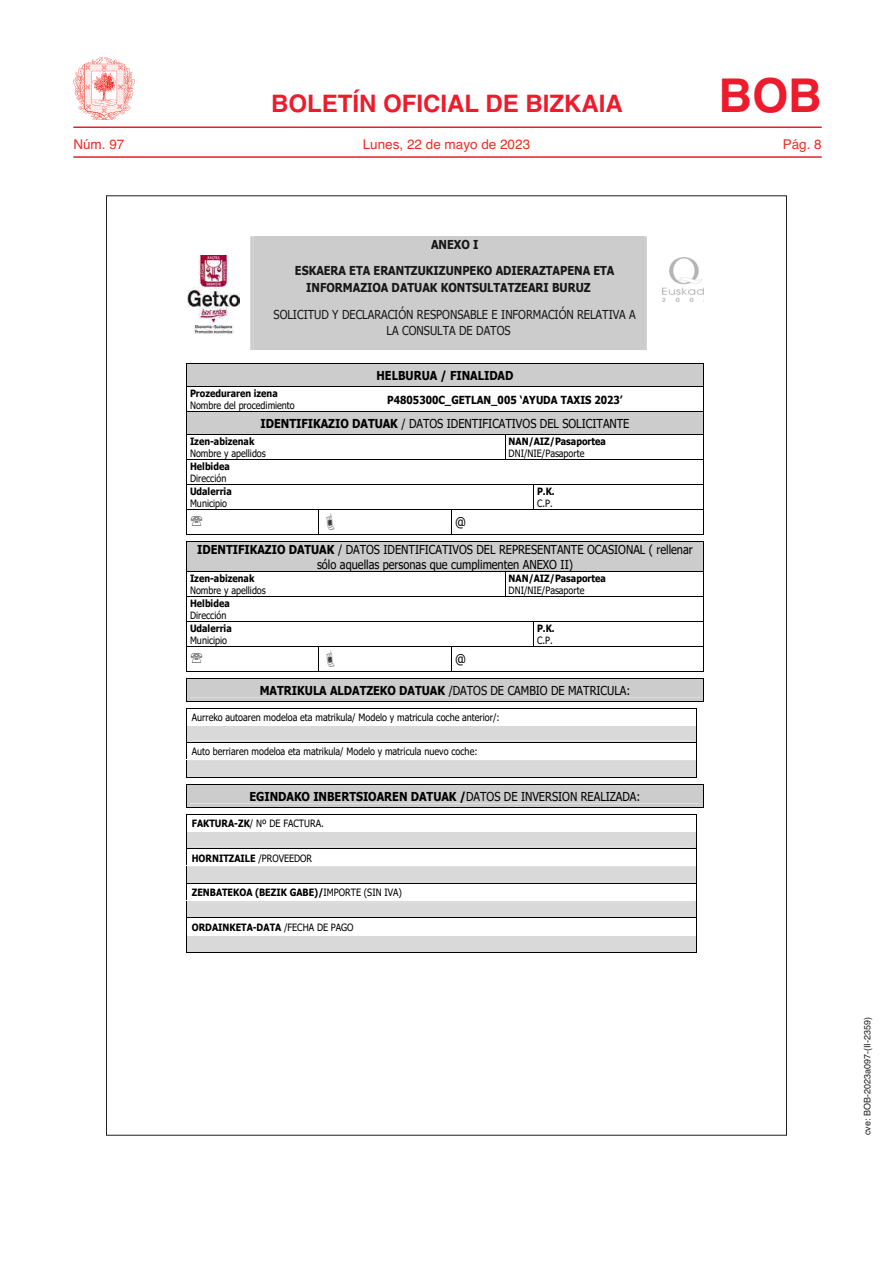
<style>
.page{position:relative;width:893px;height:1263px;background:#fff}
.page>*{position:absolute;margin:0;border:0;box-sizing:border-box;transform-origin:0 0}
.t1{font:700 46.5px "Helvetica";color:#ee1b2c}
.t2{font:700 24px "Helvetica";color:#ee1b2c}
.t3{font:13.5px "Helvetica";color:#ee2e22}
.t4{font:13.35px "Tahoma";color:#000;scale:.89 1}
.t5{font:12.3px/14.9px "Tahoma";letter-spacing:-.005em;color:#000;text-align:center;scale:.89 1}
.t6{font:700 12.3px/26.8px "Tahoma";color:#181717;text-align:center;scale:.89 1}
.t7{font:700 12.3px "Tahoma";color:#000;scale:.89 1}
.t8{font:12.3px/16.6px "Tahoma";color:#181717;scale:.89 1}
.t9{font:700 11.1px "Tahoma";color:#000;scale:.89 1}
.t10{font:10.05px "Tahoma";color:#000;scale:.89 1}
.t11{font:700 10.05px "Tahoma";color:#000;scale:.89 1}
.t12{font:9px "Helvetica";color:#231f20}
.s1{font-weight:700}
.s2{font-weight:400}
</style>
<div class="page">
<hr style="left:73px;top:126px;width:749px;height:2px;background:#ee1b2c">
<hr style="left:73px;top:156px;width:749px;height:2px;background:#ee1b2c">
<img style="left:74px;top:58px;width:61px;height:61px">
<hr style="left:643px;top:236px;width:4px;height:114px;background:#ccc">
<hr style="left:250px;top:236px;width:4px;height:114px;background:#d6d6d6">
<div style="left:254px;top:236px;width:389px;height:27px;background:#ccc"></div>
<div style="left:254px;top:263px;width:389px;height:17px;background:#ccc"></div>
<div style="left:254px;top:280px;width:389px;height:27px;background:#ccc"></div>
<div style="left:254px;top:307px;width:389px;height:16px;background:#ccc"></div>
<div style="left:254px;top:323px;width:389px;height:27px;background:#ccc"></div>
<img style="left:663px;top:257px;width:40px;height:45px">
<hr style="left:700px;top:542px;width:3px;height:29px;background:#ccc">
<div style="left:190px;top:542px;width:510px;height:15px;background:#ccc"></div>
<div style="left:190px;top:557px;width:510px;height:14px;background:#ccc"></div>
<hr style="left:187px;top:541px;width:516px;height:1px;background:#000">
<hr style="left:187px;top:571px;width:86px;height:1px;background:#000">
<hr style="left:274px;top:571px;width:231px;height:1px;background:#000">
<hr style="left:505px;top:571px;width:106px;height:1px;background:#000">
<hr style="left:612px;top:571px;width:91px;height:1px;background:#000">
<hr style="left:187px;top:596px;width:59px;height:1px;background:#000">
<svg style="left:246px;top:596px;width:28px;height:1px"></svg>
<hr style="left:274px;top:596px;width:231px;height:1px;background:#000">
<svg style="left:505px;top:572px;width:1px;height:24px"></svg>
<hr style="left:505px;top:596px;width:106px;height:1px;background:#000">
<hr style="left:612px;top:596px;width:91px;height:1px;background:#000">
<hr style="left:187px;top:621px;width:59px;height:1px;background:#000">
<hr style="left:247px;top:621px;width:286px;height:1px;background:#000">
<hr style="left:534px;top:621px;width:36px;height:1px;background:#000">
<hr style="left:571px;top:621px;width:132px;height:1px;background:#000">
<hr style="left:211px;top:646px;width:35px;height:1px;background:#000">
<hr style="left:247px;top:646px;width:72px;height:1px;background:#000">
<hr style="left:343px;top:646px;width:108px;height:1px;background:#000">
<hr style="left:472px;top:646px;width:61px;height:1px;background:#000">
<svg style="left:533px;top:621px;width:1px;height:26px"></svg>
<hr style="left:534px;top:646px;width:36px;height:1px;background:#000">
<hr style="left:571px;top:646px;width:132px;height:1px;background:#000">
<hr style="left:210px;top:671px;width:109px;height:1px;background:#000">
<hr style="left:342px;top:671px;width:109px;height:1px;background:#000">
<svg style="left:451px;top:646px;width:21px;height:26px"></svg>
<hr style="left:471px;top:671px;width:232px;height:1px;background:#000">
<svg style="left:703px;top:541px;width:1px;height:131px"></svg>
<svg style="left:186px;top:678px;width:518px;height:24px;background:#bababa"></svg>
<svg style="left:186px;top:708px;width:511px;height:70px"></svg>
<svg style="left:186px;top:784px;width:518px;height:24px;background:#bbb"></svg>
<svg style="left:186px;top:815px;width:511px;height:138px"></svg>
<img style="left:188px;top:256px;width:51px;height:77px">
<svg style="left:186px;top:364px;width:518px;height:171px"></svg>
<svg style="left:186px;top:541px;width:25px;height:131px"></svg>
<svg style="left:319px;top:646px;width:24px;height:26px"></svg>
<h2 class="t2" style="left:271px;top:84px;width:353px">BOLETÍN OFICIAL DE BIZKAIA</h2>
<h1 class="t1" style="left:718px;top:58px;width:105px">BOB</h1>
<h3 class="t3" style="left:73px;top:134px;width:53px">Núm. 97</h3>
<h3 class="t3" style="left:363px;top:134px;width:169px">Lunes, 22 de mayo de 2023</h3>
<h3 class="t3" style="left:783px;top:134px;width:41px">Pág. 8</h3>
<p class="t6" style="left:295px;top:231px;width:361px">ANEXO I<br>ESKAERA ETA ERANTZUKIZUNPEKO ADIERAZTAPENA ETA</p>
<p class="t6" style="left:306px;top:275px;width:321px">INFORMAZIOA DATUAK KONTSULTATZEARI BURUZ</p>
<p class="t8" style="left:387px;top:307px;width:282px;text-indent:-113px">SOLICITUD Y DECLARACIÓN RESPONSABLE E INFORMACIÓN RELATIVA A<br>LA CONSULTA DE DATOS</p>
<p class="t7" style="left:377px;top:367px;width:155px">HELBURUA / FINALIDAD</p>
<p class="t11" style="left:190px;top:387px;width:100px">Prozeduraren izena</p>
<p class="t10" style="left:190px;top:399px;width:119px">Nombre del procedimiento</p>
<p class="t9" style="left:387px;top:392px;width:266px">P4805300C_GETLAN_005 ‘AYUDA TAXIS 2023’</p>
<p class="t5" style="left:260px;top:417px;width:416px"><span class="s1">IDENTIFIKAZIO DATUAK</span> / DATOS IDENTIFICATIVOS DEL SOLICITANTE</p>
<p class="t11" style="left:190px;top:434px;width:74px">Izen-abizenak</p>
<p class="t10" style="left:190px;top:447px;width:87px">Nombre y apellidos</p>
<p class="t11" style="left:190px;top:459px;width:46px">Helbidea</p>
<p class="t10" style="left:190px;top:472px;width:42px">Dirección</p>
<p class="t11" style="left:190px;top:484px;width:48px">Udalerria</p>
<p class="t10" style="left:190px;top:497px;width:43px">Municipio</p>
<p class="t11" style="left:509px;top:434px;width:111px">NAN/AIZ/Pasaportea</p>
<p class="t10" style="left:509px;top:447px;width:87px">DNI/NIE/Pasaporte</p>
<p class="t11" style="left:537px;top:484px;width:21px">P.K.</p>
<p class="t10" style="left:537px;top:497px;width:19px">C.P.</p>
<h3 class="t4" style="left:455px;top:513px;width:14px">@</h3>
<p class="t5" style="left:197px;top:543px;width:558px"><span class="s1">IDENTIFIKAZIO DATUAK</span> / DATOS IDENTIFICATIVOS DEL REPRESENTANTE OCASIONAL ( rellenar sólo aquellas personas que cumplimenten ANEXO II)</p>
<p class="t11" style="left:190px;top:571px;width:74px">Izen-abizenak</p>
<p class="t10" style="left:190px;top:584px;width:87px">Nombre y apellidos</p>
<p class="t11" style="left:509px;top:571px;width:111px">NAN/AIZ/Pasaportea</p>
<p class="t10" style="left:509px;top:584px;width:87px">DNI/NIE/Pasaporte</p>
<p class="t11" style="left:190px;top:596px;width:46px">Helbidea</p>
<p class="t10" style="left:190px;top:609px;width:42px">Dirección</p>
<p class="t11" style="left:190px;top:621px;width:48px">Udalerria</p>
<p class="t10" style="left:190px;top:633px;width:43px">Municipio</p>
<p class="t11" style="left:537px;top:621px;width:21px">P.K.</p>
<p class="t10" style="left:537px;top:633px;width:19px">C.P.</p>
<h3 class="t4" style="left:455px;top:650px;width:14px">@</h3>
<p class="t5" style="left:260px;top:683px;width:418px"><span class="s1">MATRIKULA ALDATZEKO DATUAK</span> /DATOS DE CAMBIO DE MATRICULA:</p>
<p class="t10" style="left:192px;top:711px;width:347px">Aurreko autoaren modeloa eta matrikula/ Modelo y matricula coche anterior/:</p>
<p class="t10" style="left:192px;top:745px;width:323px">Auto berriaren modeloa eta matrikula/ Modelo y matricula nuevo coche:</p>
<p class="t7" style="left:249px;top:788px;width:441px">EGINDAKO INBERTSIOAREN DATUAK /<span class="s2">DATOS DE INVERSION REALIZADA:</span></p>
<p class="t10" style="left:192px;top:817px;width:150px"><span class="s1">FAKTURA-ZK</span>/ Nº DE FACTURA.</p>
<p class="t11" style="left:192px;top:851px;width:137px">HORNITZAILE <span class="s2">/PROVEEDOR</span></p>
<p class="t11" style="left:192px;top:885px;width:238px">ZENBATEKOA (BEZIK GABE)/<span class="s2">IMPORTE (SIN IVA)</span></p>
<p class="t11" style="left:192px;top:920px;width:183px">ORDAINKETA-DATA <span class="s2">/FECHA DE PAGO</span></p>
<p class="t12" style="left:860px;top:1135px;width:120px;rotate:-90deg">cve: BOB-2023a097-(II-2359)</p>
</div>
